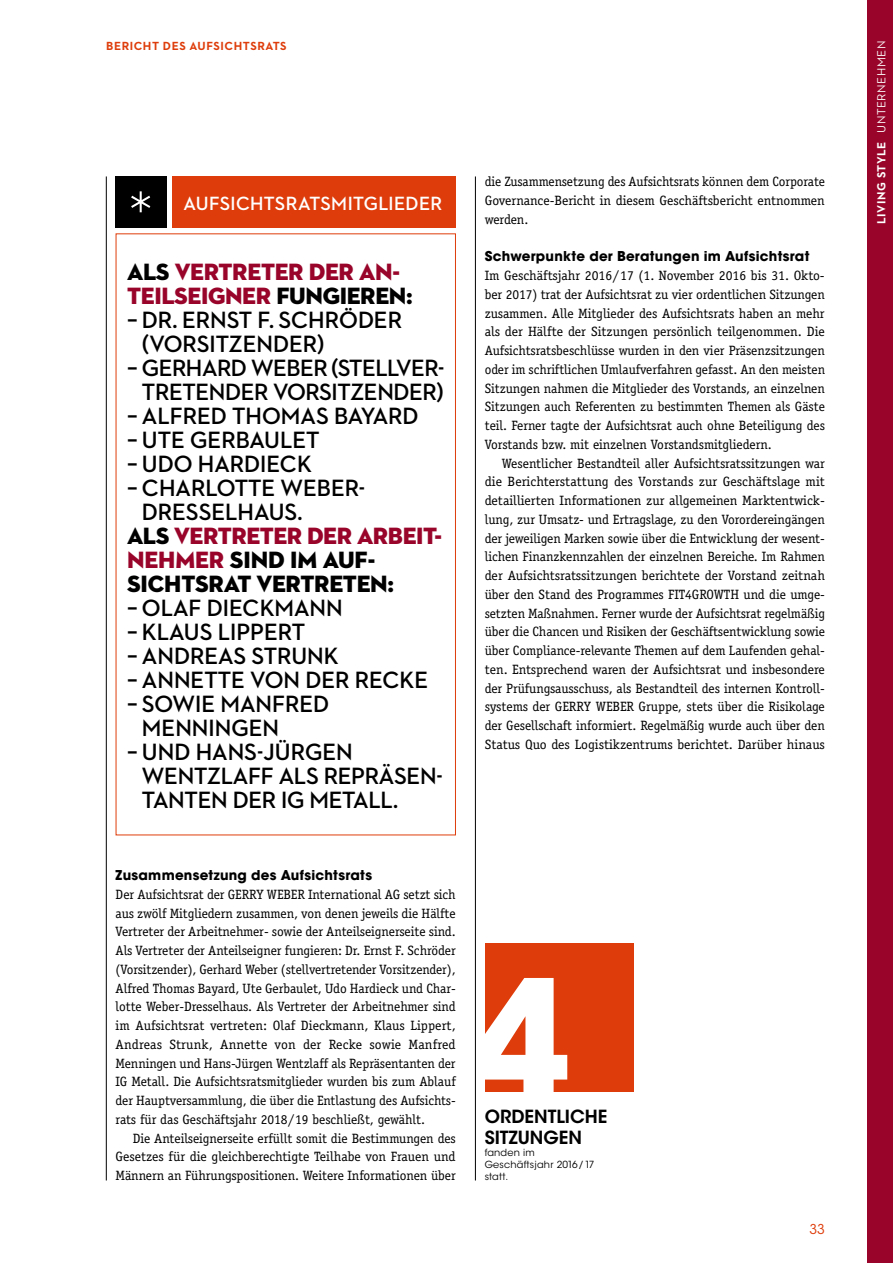
<style>
.page{position:relative;width:893px;height:1263px;background:#fff}
.page>*{position:absolute;margin:0;border:0;box-sizing:border-box;transform-origin:0 0}
.t1{font:700 166.5px "ITC Avant Garde Std";color:#fff}
.t2{font:700 24px/24px "Neutraface 2 Display";color:#000}
.t3{font:24px/24px "Neutraface 2 Display Titling";letter-spacing:-.015em;color:#000}
.t4{font:700 24px/24px "Neutraface 2 Display";letter-spacing:-.02em;color:#000;text-align:center}
.t5{font:24px/24px "Neutraface 2 Display Titling";letter-spacing:-.015em;color:#98042a}
.t6{font:700 19.5px "Neutraface 2 Display";letter-spacing:.015em;color:#fff}
.t7{font:600 18px/21px "ITC Avant Garde Std";color:#000}
.t8{font:13.5px/18.8px "Officina Serif Std";letter-spacing:-.005em;color:#000;text-align:justify}
.t9{font:700 13.5px "ITC Avant Garde Std";letter-spacing:.02em;color:#000}
.t10{font:13.5px "ITC Avant Garde Std";color:#de3d0b}
.t11{font:700 12px "Neutraface 2 Text";letter-spacing:.045em;color:#de3d0b}
.t12{font:12px "Neutraface 2 Text";letter-spacing:.045em;color:#fff}
.t13{font:700 12px "Neutraface 2 Text";letter-spacing:.045em;color:#fff}
.t14{font:9.75px/12px "ITC Avant Garde Std";letter-spacing:.02em;color:#000}
.s1{color:#000}
.s2{color:#98042a}
</style>
<div class="page">
<hr style="left:106px;top:176px;width:1px;height:1004px;background:#000">
<div style="left:867px;top:0;width:26px;height:1263px;background:#98042a"></div>
<div style="left:485px;top:943px;width:148px;height:148px;background:#de3d0b"></div>
<div style="left:116px;top:176px;width:51px;height:51px;background:#000"></div>
<div style="left:173px;top:176px;width:283px;height:51px;background:#de3d0b"></div>
<svg style="left:131px;top:191px;width:19px;height:21px"></svg>
<hr style="left:475px;top:176px;width:1px;height:1004px;background:#000">
<p class="t11" style="left:106px;top:38px;width:182px">BERICHT DES AUFSICHTSRATS</p>
<h3 class="t6" style="left:183px;top:192px;width:260px">AUFSICHTSRATSMITGLIEDER</h3>
<h2 class="t5" style="left:127px;top:260px;width:287px"><span class="s1">ALS</span> VERTRETER DER AN-<br>TEILSEIGNER <span class="s1">FUNGIEREN:</span></h2>
<h2 class="t2" style="left:142px;top:308px;width:262px;text-indent:-15px">– DR. ERNST F. SCHRÖDER (VORSITZENDER)</h2>
<h2 class="t4" style="left:127px;top:356px;width:319px">– GERHARD WEBER (STELLVER-<br>TRETENDER VORSITZENDER)</h2>
<h2 class="t2" style="left:127px;top:404px;width:293px">– ALFRED THOMAS BAYARD</h2>
<h2 class="t2" style="left:127px;top:428px;width:194px">– UTE GERBAULET</h2>
<h2 class="t2" style="left:127px;top:452px;width:186px">– UDO HARDIECK</h2>
<h2 class="t2" style="left:142px;top:476px;width:221px;text-indent:-15px">– CHARLOTTE WEBER--<br>DRESSELHAUS.</h2>
<h2 class="t3" style="left:127px;top:524px;width:317px">ALS <span class="s2">VERTRETER DER ARBEIT-<br>NEHMER</span> SIND IM AUF-<br>SICHTSRAT VERTRETEN:</h2>
<h2 class="t2" style="left:127px;top:596px;width:217px">– OLAF DIECKMANN</h2>
<h2 class="t2" style="left:127px;top:620px;width:180px">– KLAUS LIPPERT</h2>
<h2 class="t2" style="left:127px;top:644px;width:213px">– ANDREAS STRUNK</h2>
<h2 class="t2" style="left:127px;top:668px;width:303px">– ANNETTE VON DER RECKE</h2>
<h2 class="t2" style="left:142px;top:692px;width:189px;text-indent:-15px">– SOWIE MANFRED<br>MENNINGEN</h2>
<h2 class="t2" style="left:142px;top:740px;width:302px;text-indent:-15px">– UND HANS-JÜRGEN<br>WENTZLAFF ALS REPRÄSEN-<br>TANTEN DER IG METALL.</h2>
<p class="t8" style="left:485px;top:172px;width:342px">die Zusammensetzung des Aufsichtsrats können dem Corporate Governance-Bericht in diesem Geschäftsbericht entnommen werden.</p>
<p class="t9" style="left:485px;top:248px;width:326px">Schwerpunkte der Beratungen im Aufsichtsrat</p>
<p class="t8" style="left:485px;top:266px;width:342px">Im Geschäftsjahr 2016/17 (1. November 2016 bis 31. Okto&shy;ber 2017) trat der Aufsichtsrat zu vier ordentlichen Sitzungen zusammen. Alle Mitglieder des Aufsichtsrats haben an mehr als der Hälfte der Sitzungen persönlich teilgenommen. Die Aufsichtsratsbeschlüsse wurden in den vier Präsenzsitzungen oder im schriftlichen Umlaufverfahren gefasst. An den meisten Sitzungen nahmen die Mitglieder des Vorstands, an einzelnen Sitzungen auch Referenten zu bestimmten Themen als Gäste teil. Ferner tagte der Aufsichtsrat auch ohne Beteiligung des Vorstands bzw. mit einzelnen Vorstandsmitgliedern.</p>
<p class="t8" style="left:485px;top:454px;width:342px;text-indent:17px">Wesentlicher Bestandteil aller Aufsichtsratssitzungen war die Berichterstattung des Vorstands zur Geschäftslage mit detaillierten Informationen zur allgemeinen Marktentwick&shy;lung, zur Umsatz- und Ertragslage, zu den Vorordereingängen der jeweiligen Marken sowie über die Entwicklung der wesent&shy;lichen Finanzkennzahlen der einzelnen Bereiche. Im Rahmen der Aufsichtsratssitzungen berichtete der Vorstand zeitnah über den Stand des Programmes FIT4GROWTH und die umge&shy;setzten Maßnahmen. Ferner wurde der Aufsichtsrat regelmäßig über die Chancen und Risiken der Geschäftsentwicklung sowie über Compliance-relevante Themen auf dem Laufenden gehal&shy;ten. Entsprechend waren der Aufsichtsrat und insbesondere der Prüfungsausschuss, als Bestandteil des internen Kontroll&shy;systems der GERRY WEBER Gruppe, stets über die Risikolage der Gesellschaft informiert. Regelmäßig wurde auch über den Status Quo des Logistikzentrums berichtet. Darüber hinaus</p>
<p class="t9" style="left:116px;top:866px;width:258px">Zusammensetzung des Aufsichtsrats</p>
<p class="t8" style="left:116px;top:885px;width:342px">Der Aufsichtsrat der GERRY WEBER International AG setzt sich aus zwölf Mitgliedern zusammen, von denen jeweils die Hälfte Vertreter der Arbeitnehmer- sowie der Anteilseignerseite sind.<br>Als Vertreter der Anteilseigner fungieren: Dr. Ernst F. Schröder (Vorsitzender), Gerhard Weber (stellvertretender Vorsitzender), Alfred Thomas Bayard, Ute Gerbaulet, Udo Hardieck und Char&shy;lotte Weber-Dresselhaus. Als Vertreter der Arbeitnehmer sind im Aufsichtsrat vertreten: Olaf Dieckmann, Klaus Lippert, Andreas Strunk, Annette von der Recke sowie Manfred Menningen und Hans-Jürgen Wentzlaff als Repräsentanten der IG Metall. Die Aufsichtsratsmitglieder wurden bis zum Ablauf der Hauptversammlung, die über die Entlastung des Aufsichts&shy;rats für das Geschäftsjahr 2018/19 beschließt, gewählt.</p>
<p class="t8" style="left:116px;top:1129px;width:342px;text-indent:17px">Die Anteilseignerseite erfüllt somit die Bestimmungen des Gesetzes für die gleichberechtigte Teilhabe von Frauen und Männern an Führungspositionen. Weitere Informationen über</p>
<h1 class="t1" style="left:467px;top:932px;width:104px">4</h1>
<h3 class="t7" style="left:485px;top:1106px;width:124px">ORDENTLICHE<br>SITZUNGEN</h3>
<p class="t14" style="left:485px;top:1147px;width:111px">fanden im<br>Geschäftsjahr 2016/17 statt.</p>
<p class="t10" style="left:809px;top:1221px;width:17px">33</p>
<p class="t12" style="left:874px;top:133px;width:94px;rotate:-90deg">UNTERNEHMEN</p>
<p class="t13" style="left:873px;top:224px;width:84px;rotate:-90deg">LIVING STYLE</p>
</div>
